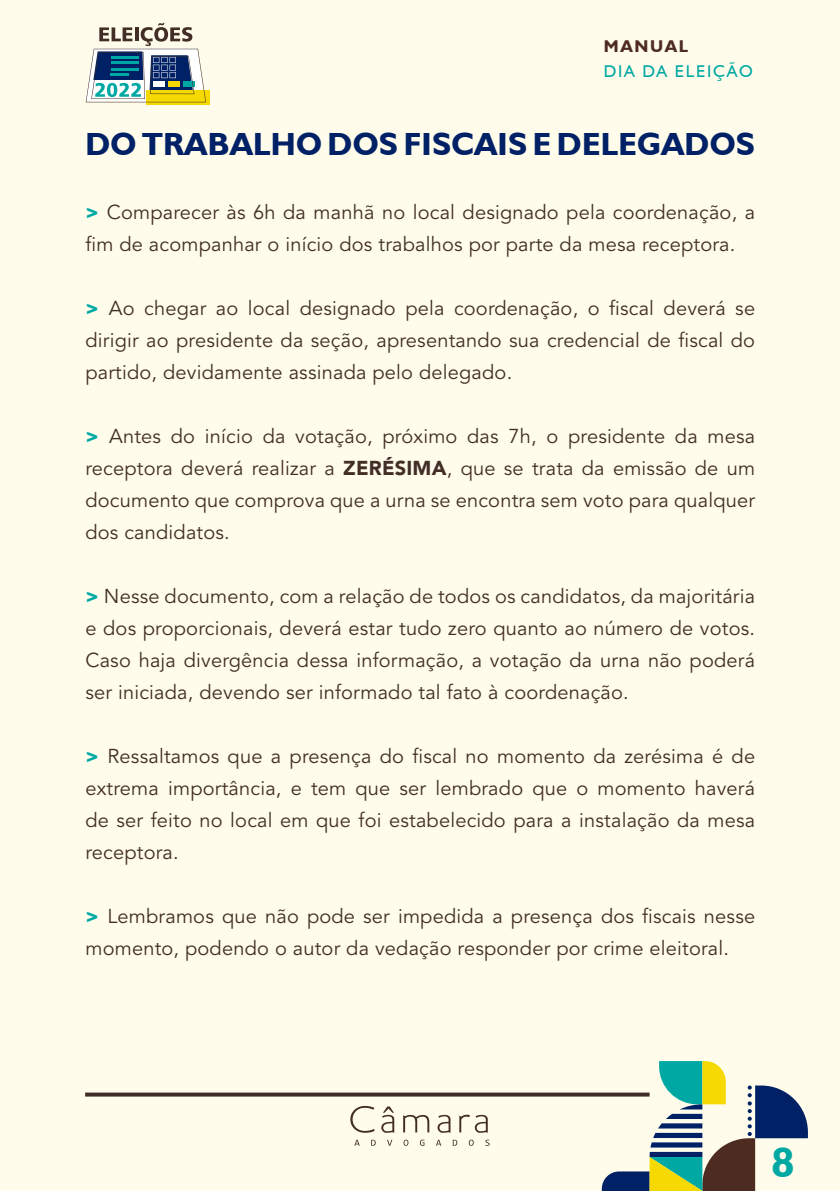
<style>
.page{position:relative;width:840px;height:1191px;background:#fff}
.page>*{position:absolute;margin:0;border:0;box-sizing:border-box;transform-origin:0 0}
.t1{font:700 42px "Humanist 521 BT";color:#00a8a3}
.t2{font:700 32px "Humanist 521 BT";letter-spacing:.01em;color:#002166}
.t3{font:20px/32px "Avenir LT Std";letter-spacing:.01em;color:#422e26;text-align:justify}
.t4{font:17px "Humanist 521 BT";letter-spacing:.1em;color:#00a8a3}
.t5{font:700 17px "Humanist 521 BT";letter-spacing:.1em;color:#4d2b21}
.s1{font-weight:900;color:#00a8a3}
.s2{font-weight:900}
</style>
<div class="page">
<div style="left:0;top:0;width:839px;height:1191px;background:#fffceb"></div>
<svg style="left:354px;top:1139px;width:135px;height:6px"></svg>
<svg style="left:350px;top:1106px;width:137px;height:26px"></svg>
<svg style="left:85px;top:1092px;width:516px;height:4px;background:#5d4b42"></svg>
<svg style="left:601px;top:1061px;width:206px;height:130px"></svg>
<svg style="left:147px;top:90px;width:63px;height:15px"></svg>
<svg style="left:85px;top:23px;width:121px;height:79px"></svg>
<p class="t5" style="left:603px;top:35px;width:86px">MANUAL</p>
<p class="t4" style="left:603px;top:60px;width:150px">DIA DA ELEIÇÃO</p>
<h2 class="t2" style="left:85px;top:124px;width:670px">DO TRABALHO DOS FISCAIS E DELEGADOS</h2>
<p class="t3" style="left:85px;top:196px;width:671px"><span class="s1">&gt;</span> Comparecer às 6h da manhã no local designado pela coordenação, a fim de acompanhar o início dos trabalhos por parte da mesa receptora.</p>
<p class="t3" style="left:85px;top:292px;width:671px"><span class="s1">&gt;</span> Ao chegar ao local designado pela coordenação, o fiscal deverá se dirigir ao presidente da seção, apresentando sua credencial de fiscal do partido, devidamente assinada pelo delegado.</p>
<p class="t3" style="left:85px;top:420px;width:671px"><span class="s1">&gt;</span> Antes do início da votação, próximo das 7h, o presidente da mesa receptora deverá realizar a <span class="s2">ZERÉSIMA</span>, que se trata da emissão de um documento que comprova que a urna se encontra sem voto para qualquer dos candidatos.</p>
<p class="t3" style="left:85px;top:580px;width:671px"><span class="s1">&gt;</span> Nesse documento, com a relação de todos os candidatos, da majoritária e dos proporcionais, deverá estar tudo zero quanto ao número de votos.<br>Caso haja divergência dessa informação, a votação da urna não poderá ser iniciada, devendo ser informado tal fato à coordenação.</p>
<p class="t3" style="left:85px;top:740px;width:671px"><span class="s1">&gt;</span> Ressaltamos que a presença do fiscal no momento da zerésima é de extrema importância, e tem que ser lembrado que o momento haverá de ser feito no local em que foi estabelecido para a instalação da mesa receptora.</p>
<p class="t3" style="left:85px;top:900px;width:671px"><span class="s1">&gt;</span> Lembramos que não pode ser impedida a presença dos fiscais nesse momento, podendo o autor da vedação responder por crime eleitoral.</p>
<h1 class="t1" style="left:771px;top:1136px;width:24px">8</h1>
</div>
